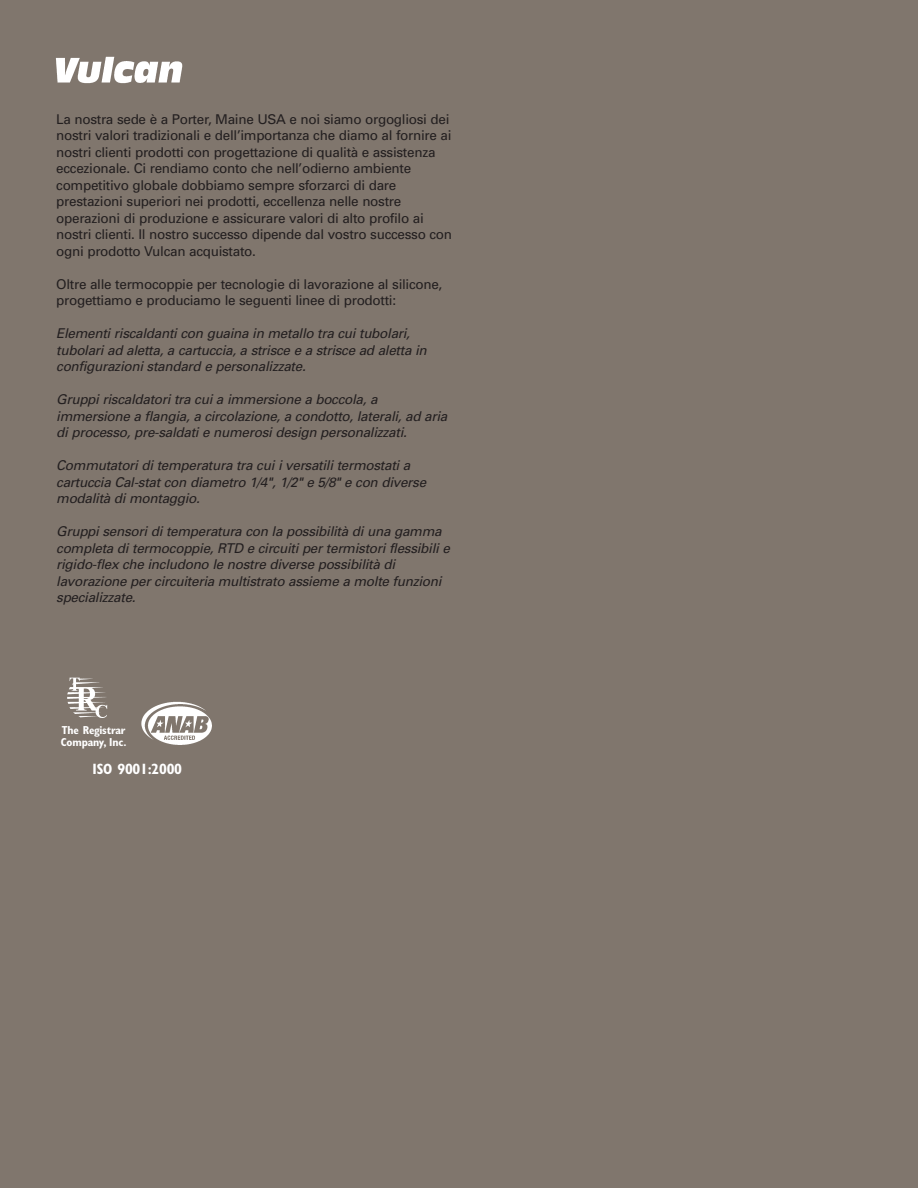
<style>
.page{position:relative;width:918px;height:1188px;background:#80766d}
.page>*{position:absolute;margin:0;border:0;box-sizing:border-box;transform-origin:0 0}
.t1{font:700 condensed 15px "Gill Sans";letter-spacing:-.015em;color:#fff}
.t2{font:italic 13.5px/16.5px "Univers";letter-spacing:-.02em;color:#231f20}
.t3{font:13.5px/16.5px "Univers";letter-spacing:-.02em;color:#231f20}
.t4{font:700 condensed 11.55px/11.6px "Gill Sans";letter-spacing:-.015em;color:#fff}
</style>
<div class="page">
<img style="left:55px;top:56px;width:128px;height:28px">
<img style="left:141px;top:701px;width:70px;height:44px">
<img style="left:67px;top:677px;width:41px;height:41px">
<p class="t3" style="left:56px;top:112px;width:397px">La nostra sede è a Porter, Maine USA e noi siamo orgogliosi dei nostri valori tradizionali e dell’importanza che diamo al fornire ai nostri clienti prodotti con progettazione di qualità e assistenza eccezionale. Ci rendiamo conto che nell’odierno ambiente competitivo globale dobbiamo sempre sforzarci di dare prestazioni superiori nei prodotti, eccellenza nelle nostre operazioni di produzione e assicurare valori di alto profilo ai nostri clienti. Il nostro successo dipende dal vostro successo con ogni prodotto Vulcan acquistato.</p>
<p class="t3" style="left:56px;top:277px;width:388px">Oltre alle termocoppie per tecnologie di lavorazione al silicone, progettiamo e produciamo le seguenti linee di prodotti:</p>
<p class="t2" style="left:56px;top:326px;width:372px">Elementi riscaldanti con guaina in metallo tra cui tubolari, tubolari ad aletta, a cartuccia, a strisce e a strisce ad aletta in configurazioni standard e personalizzate.</p>
<p class="t2" style="left:56px;top:392px;width:393px">Gruppi riscaldatori tra cui a immersione a boccola, a immersione a flangia, a circolazione, a condotto, laterali, ad aria di processo, pre-saldati e numerosi design personalizzati.</p>
<p class="t2" style="left:56px;top:458px;width:371px">Commutatori di temperatura tra cui i versatili termostati a cartuccia Cal-stat con diametro 1/4", 1/2" e 5/8" e con diverse modalità di montaggio.</p>
<p class="t2" style="left:56px;top:524px;width:395px">Gruppi sensori di temperatura con la possibilità di una gamma completa di termocoppie, RTD e circuiti per termistori flessibili e rigido-flex che includono le nostre diverse possibilità di lavorazione per circuiteria multistrato assieme a molte funzioni specializzate.</p>
<p class="t4" style="left:61px;top:726px;width:67px">The Registrar<br>Company, Inc.</p>
<p class="t1" style="left:93px;top:763px;width:91px">ISO 9001:2000</p>
</div>
